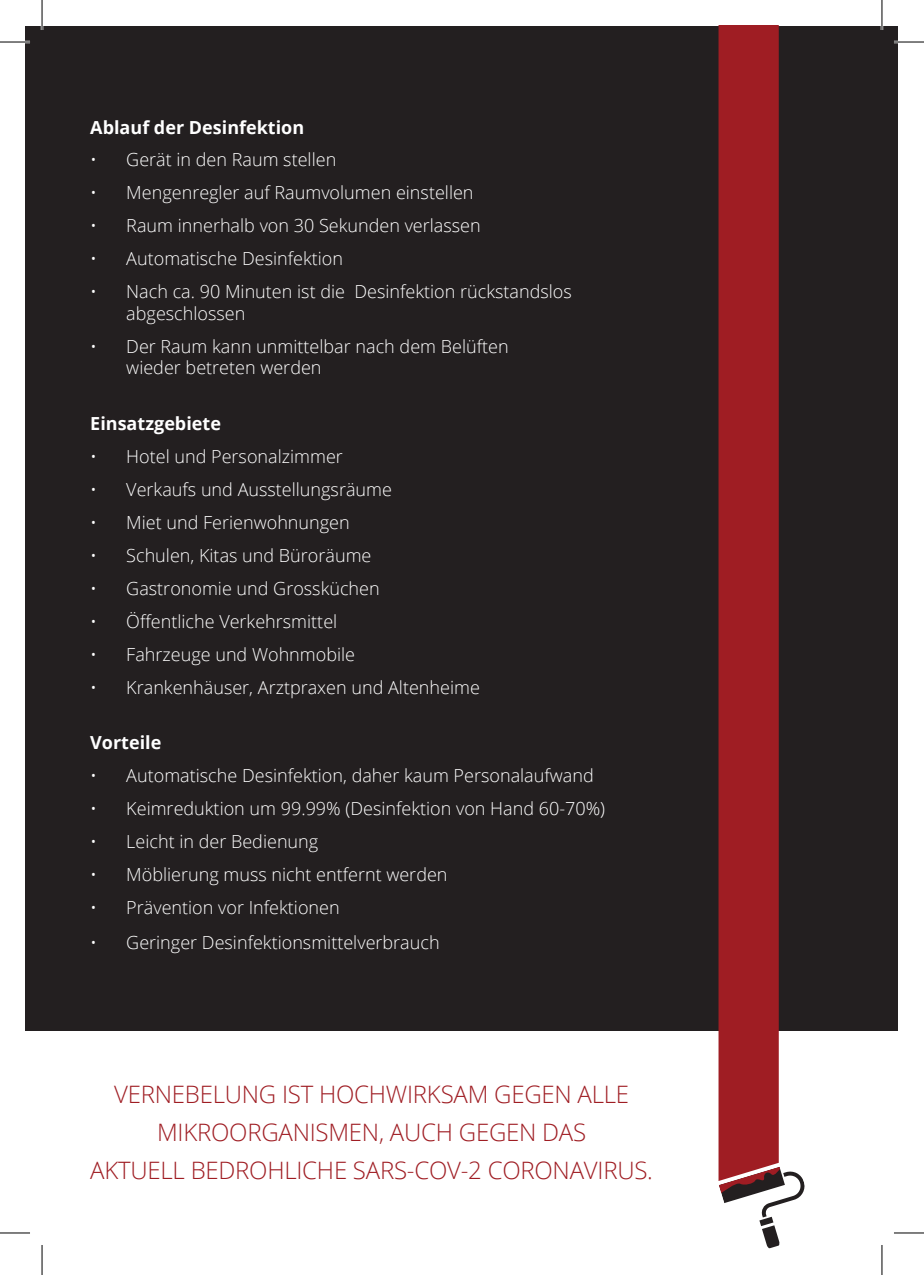
<style>
.page{position:relative;width:924px;height:1275px;background:#fff}
.page>*{position:absolute;margin:0;border:0;box-sizing:border-box;transform-origin:0 0}
.t1{font:300 24px/38px "Open Sans";letter-spacing:-.01em;color:#9f1d23;text-align:center}
.t2{font:300 18px/21.6px "Open Sans";color:#fff}
.t3{font:700 18px "Open Sans";color:#fff}
</style>
<div class="page">
<div style="left:25px;top:26px;width:872px;height:1004px;background:#231f20"></div>
<div style="left:718px;top:25px;width:60px;height:1141px;background:#9f1d23"></div>
<svg style="left:718px;top:1166px;width:87px;height:83px"></svg>
<hr style="left:0;top:41px;width:30px;height:2px;background:#fff">
<hr style="left:893px;top:41px;width:30px;height:2px;background:#fff">
<hr style="left:41px;top:0;width:2px;height:30px;background:#fff">
<hr style="left:880px;top:0;width:2px;height:30px;background:#fff">
<hr style="left:0;top:42px;width:30px;height:1px;background:#000">
<hr style="left:893px;top:42px;width:30px;height:1px;background:#000">
<hr style="left:0;top:1232px;width:30px;height:1px;background:#000">
<hr style="left:893px;top:1232px;width:30px;height:1px;background:#000">
<hr style="left:42px;top:0;width:1px;height:30px;background:#000">
<hr style="left:42px;top:1245px;width:1px;height:30px;background:#000">
<hr style="left:881px;top:0;width:1px;height:30px;background:#000">
<hr style="left:881px;top:1245px;width:1px;height:30px;background:#000">
<p class="t3" style="left:90px;top:114px;width:215px">Ablauf der Desinfektion</p>
<p class="t2" style="left:90px;top:149px;width:247px">• Gerät in den Raum stellen</p>
<p class="t2" style="left:90px;top:182px;width:384px">• Mengenregler auf Raumvolumen einstellen</p>
<p class="t2" style="left:90px;top:214px;width:392px">• Raum innerhalb von 30 Sekunden verlassen</p>
<p class="t2" style="left:90px;top:247px;width:254px">• Automatische Desinfektion</p>
<p class="t2" style="left:126px;top:280px;width:447px;text-indent:-36px">• Nach ca. 90 Minuten ist die Desinfektion rückstandslos abgeschlossen</p>
<p class="t2" style="left:126px;top:335px;width:383px;text-indent:-36px">• Der Raum kann unmittelbar nach dem Belüften wieder betreten werden</p>
<p class="t3" style="left:90px;top:411px;width:132px">Einsatzgebiete</p>
<p class="t2" style="left:90px;top:445px;width:254px">• Hotel und Personalzimmer</p>
<p class="t2" style="left:90px;top:478px;width:303px">• Verkaufs und Ausstellungsräume</p>
<p class="t2" style="left:90px;top:511px;width:261px">• Miet und Ferienwohnungen</p>
<p class="t2" style="left:90px;top:544px;width:282px">• Schulen, Kitas und Büroräume</p>
<p class="t2" style="left:90px;top:577px;width:291px">• Gastronomie und Grossküchen</p>
<p class="t2" style="left:90px;top:610px;width:248px">• Öffentliche Verkehrsmittel</p>
<p class="t2" style="left:90px;top:643px;width:266px">• Fahrzeuge und Wohnmobile</p>
<p class="t2" style="left:90px;top:676px;width:391px">• Krankenhäuser, Arztpraxen und Altenheime</p>
<p class="t3" style="left:90px;top:730px;width:73px">Vorteile</p>
<p class="t2" style="left:90px;top:764px;width:505px">• Automatische Desinfektion, daher kaum Personalaufwand</p>
<p class="t2" style="left:90px;top:797px;width:516px">• Keimreduktion um 99.99% (Desinfektion von Hand 60-70%)</p>
<p class="t2" style="left:90px;top:830px;width:229px">• Leicht in der Bedienung</p>
<p class="t2" style="left:90px;top:863px;width:358px">• Möblierung muss nicht entfernt werden</p>
<p class="t2" style="left:90px;top:896px;width:251px">• Prävention vor Infektionen</p>
<p class="t2" style="left:90px;top:931px;width:351px">• Geringer Desinfektionsmittelverbrauch</p>
<h1 class="t1" style="left:90px;top:1075px;width:564px">VERNEBELUNG IST HOCHWIRKSAM GEGEN ALLE<br>MIKROORGANISMEN, AUCH GEGEN DAS<br>AKTUELL BEDROHLICHE SARS-COV-2 CORONAVIRUS.</h1>
</div>
